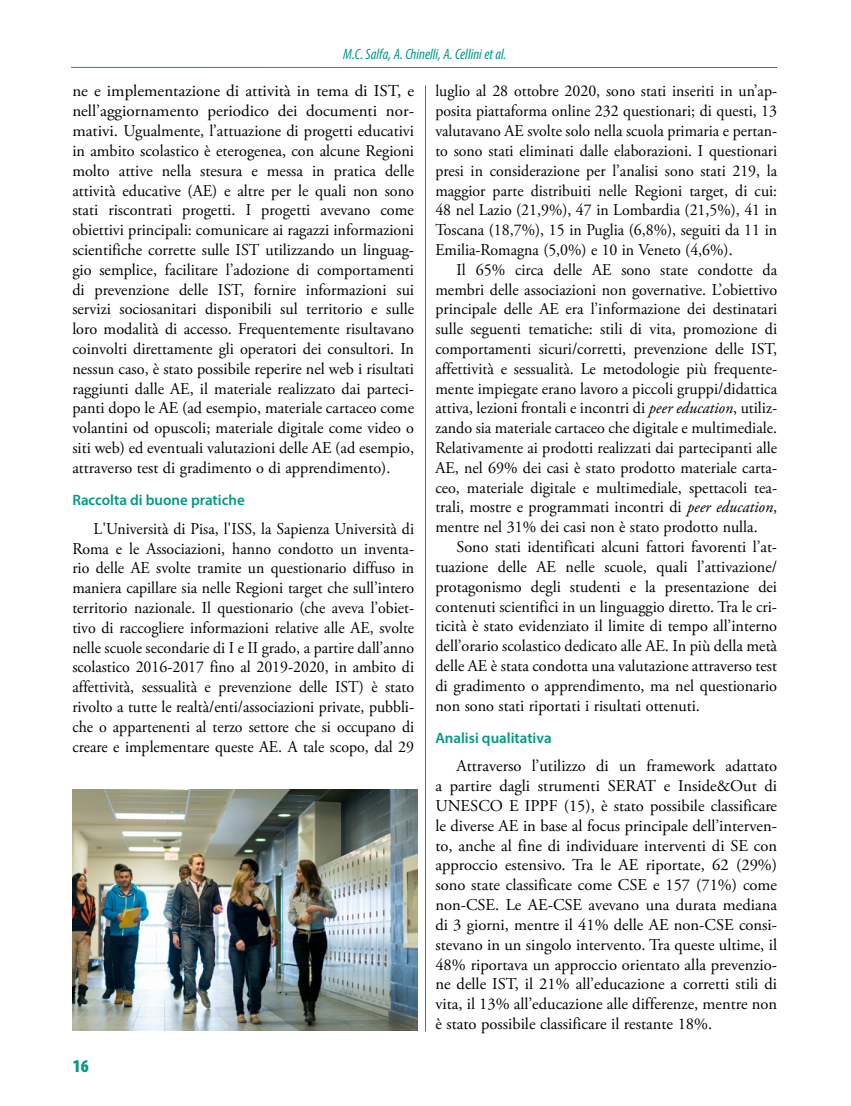
<style>
.page{position:relative;width:851px;height:1106px;background:#fff}
.page>*{position:absolute;margin:0;border:0;box-sizing:border-box;transform-origin:0 0}
.t1{font:900 condensed 18px "Myriad Pro";color:#009984}
.t2{font:16.5px/19.8px "Adobe Garamond Pro";color:#000;text-align:justify}
.t3{font:16.5px/19.8px "Adobe Garamond Pro";color:#000;text-align:justify;scale:.96 1}
.t4{font:600 15px "Myriad Pro";color:#009984}
.t5{font:italic condensed 15px "Myriad Pro";color:#009984}
.s1{font-style:italic}
</style>
<div class="page">
<img style="left:73px;top:789px;width:344px;height:241px">
<hr style="left:425px;top:85px;width:1px;height:946px;background:#009984">
<hr style="left:71px;top:67px;width:706px;height:1px;background:#009984">
<p class="t5" style="left:343px;top:45px;width:164px">M.C. Salfa, A. Chinelli, A. Cellini et al.</p>
<p class="t2" style="left:72px;top:82px;width:343px">ne e implementazione di attività in tema di IST, e nell’aggiornamento periodico dei documenti nor&shy;mativi. Ugualmente, l’attuazione di progetti educativi in ambito scolastico è eterogenea, con alcune Regioni molto attive nella stesura e messa in pratica delle attività educative (AE) e altre per le quali non sono stati riscontrati progetti. I progetti avevano come obiettivi principali: comunicare ai ragazzi informazioni scientifiche corrette sulle IST utilizzando un linguag&shy;gio semplice, facilitare l’adozione di comportamenti di prevenzione delle IST, fornire informazioni sui servizi sociosanitari disponibili sul territorio e sulle loro modalità di accesso. Frequentemente risultavano coinvolti direttamente gli operatori dei consultori. In nessun caso, è stato possibile reperire nel web i risultati raggiunti dalle AE, il materiale realizzato dai parteci&shy;panti dopo le AE (ad esempio, materiale cartaceo come volantini od opuscoli; materiale digitale come video o siti web) ed eventuali valutazioni delle AE (ad esempio, attraverso test di gradimento o di apprendimento).</p>
<p class="t4" style="left:72px;top:491px;width:174px">Raccolta di buone pratiche</p>
<p class="t3" style="left:72px;top:519px;width:357px;text-indent:21px">L'Università di Pisa, l'ISS, la Sapienza Università di Roma e le Associazioni, hanno condotto un inventa&shy;rio delle AE svolte tramite un questionario diffuso in maniera capillare sia nelle Regioni target che sull’intero territorio nazionale. Il questionario (che aveva l’obiet&shy;tivo di raccogliere informazioni relative alle AE, svolte nelle scuole secondarie di I e II grado, a partire dall’anno scolastico 2016-2017 fino al 2019-2020, in ambito di affettività, sessualità e prevenzione delle IST) è stato rivolto a tutte le realtà/enti/associazioni private, pubbli&shy;che o appartenenti al terzo settore che si occupano di creare e implementare queste AE. A tale scopo, dal 29</p>
<p class="t1" style="left:73px;top:1056px;width:17px">16</p>
<p class="t3" style="left:435px;top:82px;width:357px">luglio al 28 ottobre 2020, sono stati inseriti in un’ap&shy;posita piattaforma online 232 questionari; di questi, 13 valutavano AE svolte solo nella scuola primaria e pertan&shy;to sono stati eliminati dalle elaborazioni. I questionari presi in considerazione per l’analisi sono stati 219, la maggior parte distribuiti nelle Regioni target, di cui:<br>48 nel Lazio (21,9%), 47 in Lombardia (21,5%), 41 in Toscana (18,7%), 15 in Puglia (6,8%), seguiti da 11 in Emilia-Romagna (5,0%) e 10 in Veneto (4,6%).</p>
<p class="t2" style="left:435px;top:260px;width:343px;text-indent:21px">Il 65% circa delle AE sono state condotte da membri delle associazioni non governative. L’obiettivo principale delle AE era l’informazione dei destinatari sulle seguenti tematiche: stili di vita, promozione di comportamenti sicuri/corretti, prevenzione delle IST, affettività e sessualità. Le metodologie più frequente&shy;mente impiegate erano lavoro a piccoli gruppi/didattica attiva, lezioni frontali e incontri di <span class="s1">peer education</span>, utiliz&shy;zando sia materiale cartaceo che digitale e multimediale.<br>Relativamente ai prodotti realizzati dai partecipanti alle AE, nel 69% dei casi è stato prodotto materiale carta&shy;ceo, materiale digitale e multimediale, spettacoli tea&shy;trali, mostre e programmati incontri di <span class="s1">peer education</span>, mentre nel 31% dei casi non è stato prodotto nulla.</p>
<p class="t2" style="left:435px;top:537px;width:343px;text-indent:21px">Sono stati identificati alcuni fattori favorenti l’at&shy;tuazione delle AE nelle scuole, quali l’attivazione/ protagonismo degli studenti e la presentazione dei contenuti scientifici in un linguaggio diretto. Tra le cri&shy;ticità è stato evidenziato il limite di tempo all’interno dell’orario scolastico dedicato alle AE. In più della metà delle AE è stata condotta una valutazione attraverso test di gradimento o apprendimento, ma nel questionario non sono stati riportati i risultati ottenuti.</p>
<p class="t4" style="left:435px;top:728px;width:118px">Analisi qualitativa</p>
<p class="t2" style="left:435px;top:757px;width:343px;text-indent:21px">Attraverso l’utilizzo di un framework adattato a partire dagli strumenti SERAT e Inside&amp;Out di UNESCO E IPPF (15), è stato possibile classificare le diverse AE in base al focus principale dell’interven&shy;to, anche al fine di individuare interventi di SE con approccio estensivo. Tra le AE riportate, 62 (29%) sono state classificate come CSE e 157 (71%) come non-CSE. Le AE-CSE avevano una durata mediana di 3 giorni, mentre il 41% delle AE non-CSE consi&shy;stevano in un singolo intervento. Tra queste ultime, il 48% riportava un approccio orientato alla prevenzio&shy;ne delle IST, il 21% all’educazione a corretti stili di vita, il 13% all’educazione alle differenze, mentre non è stato possibile classificare il restante 18%.</p>
</div>
